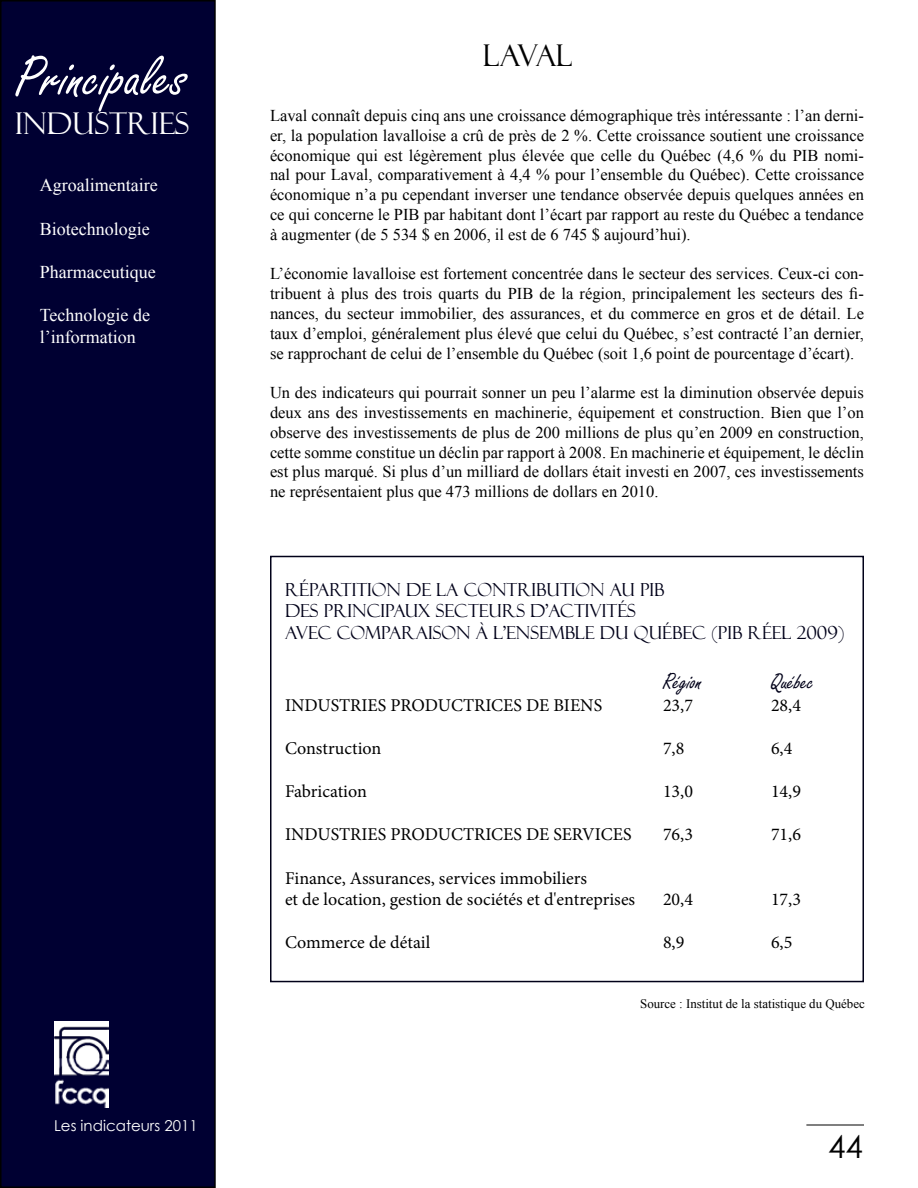
<style>
.page{position:relative;width:918px;height:1188px;background:#fff}
.page>*{position:absolute;margin:0;border:0;box-sizing:border-box;transform-origin:0 0}
.t1{font:61.5px "Freestyle Script";color:#fff}
.t2{font:31.5px "Century Gothic";color:#000}
.t3{font:30px "Felix Titling";color:#fff}
.t4{font:30px "Felix Titling";letter-spacing:-.04em;color:#000}
.t5{font:24px "Freestyle Script";color:#000019}
.t6{font:18px/21.6px "Minion Pro";color:#000}
.t7{font:18px/21.6px "Felix Titling";color:#000019}
.t8{font:18px/21.6px "Times New Roman";color:#fff}
.t9{font:16.5px/19.8px "Times New Roman";color:#000;text-align:justify}
.t10{font:15px "Century Gothic";color:#fff}
.t11{font:12.9px "Times New Roman";color:#000}
</style>
<div class="page">
<div style="left:1px;top:1px;width:214px;height:1186px;background:#000032"></div>
<div style="left:0;top:0;width:216px;height:1188px;border:2px solid #000"></div>
<hr style="left:806px;top:1125px;width:58px;height:1px;background:#000">
<img style="left:55px;top:1021px;width:53px;height:86px">
<div style="left:270px;top:556px;width:594px;height:426px;border:2px solid #000019"></div>
<h1 class="t1" style="left:15px;top:44px;width:174px">Principales</h1>
<h3 class="t3" style="left:15px;top:106px;width:176px">INDUSTRIES</h3>
<p class="t8" style="left:40px;top:174px;width:119px">Agroalimentaire</p>
<p class="t8" style="left:40px;top:217px;width:111px">Biotechnologie</p>
<p class="t8" style="left:40px;top:261px;width:117px">Pharmaceutique</p>
<p class="t8" style="left:40px;top:304px;width:112px">Technologie de l’information</p>
<p class="t10" style="left:54px;top:1116px;width:145px">Les indicateurs 2011</p>
<h3 class="t4" style="left:483px;top:38px;width:91px">LAVAL</h3>
<p class="t9" style="left:270px;top:105px;width:596px">Laval connaît depuis cinq ans une croissance démographique très intéressante : l’an derni&shy;er, la population lavalloise a crû de près de 2 %. Cette croissance soutient une croissance économique qui est légèrement plus élevée que celle du Québec (4,6 % du PIB nomi&shy;nal pour Laval, comparativement à 4,4 % pour l’ensemble du Québec). Cette croissance économique n’a pu cependant inverser une tendance observée depuis quelques années en ce qui concerne le PIB par habitant dont l’écart par rapport au reste du Québec a tendance à augmenter (de 5 534 $ en 2006, il est de 6 745 $ aujourd’hui).</p>
<p class="t9" style="left:270px;top:264px;width:596px">L’économie lavalloise est fortement concentrée dans le secteur des services. Ceux-ci con&shy;tribuent à plus des trois quarts du PIB de la région, principalement les secteurs des fi&shy;nances, du secteur immobilier, des assurances, et du commerce en gros et de détail. Le taux d’emploi, généralement plus élevé que celui du Québec, s’est contracté l’an dernier, se rapprochant de celui de l’ensemble du Québec (soit 1,6 point de pourcentage d’écart).</p>
<p class="t9" style="left:270px;top:382px;width:596px">Un des indicateurs qui pourrait sonner un peu l’alarme est la diminution observée depuis deux ans des investissements en machinerie, équipement et construction. Bien que l’on observe des investissements de plus de 200 millions de plus qu’en 2009 en construction, cette somme constitue un déclin par rapport à 2008. En machinerie et équipement, le déclin est plus marqué. Si plus d’un milliard de dollars était investi en 2007, ces investissements ne représentaient plus que 473 millions de dollars en 2010.</p>
<p class="t7" style="left:285px;top:579px;width:561px">RÉPARTITION DE LA CONTRIBUTION AU PIB<br>DES PRINCIPAUX SECTEURS D'ACTIVITÉS<br>AVEC COMPARAISON À L'ENSEMBLE DU QUÉBEC (PIB RÉEL 2009)</p>
<h3 class="t5" style="left:663px;top:669px;width:41px">Région</h3>
<h3 class="t5" style="left:771px;top:669px;width:45px">Québec</h3>
<p class="t6" style="left:285px;top:694px;width:319px">INDUSTRIES PRODUCTRICES DE BIENS</p>
<p class="t6" style="left:663px;top:694px;width:32px">23,7</p>
<p class="t6" style="left:771px;top:694px;width:32px">28,4</p>
<p class="t6" style="left:285px;top:738px;width:98px">Construction</p>
<p class="t6" style="left:663px;top:738px;width:23px">7,8</p>
<p class="t6" style="left:771px;top:738px;width:23px">6,4</p>
<p class="t6" style="left:285px;top:781px;width:83px">Fabrication</p>
<p class="t6" style="left:663px;top:781px;width:32px">13,0</p>
<p class="t6" style="left:771px;top:781px;width:32px">14,9</p>
<p class="t6" style="left:285px;top:824px;width:348px">INDUSTRIES PRODUCTRICES DE SERVICES</p>
<p class="t6" style="left:663px;top:824px;width:32px">76,3</p>
<p class="t6" style="left:771px;top:824px;width:32px">71,6</p>
<p class="t6" style="left:285px;top:867px;width:352px">Finance, Assurances, services immobiliers<br>et de location, gestion de sociétés et d'entreprises</p>
<p class="t6" style="left:663px;top:889px;width:32px">20,4</p>
<p class="t6" style="left:771px;top:889px;width:32px">17,3</p>
<p class="t6" style="left:285px;top:932px;width:147px">Commerce de détail</p>
<p class="t6" style="left:663px;top:932px;width:23px">8,9</p>
<p class="t6" style="left:771px;top:932px;width:23px">6,5</p>
<p class="t11" style="left:640px;top:995px;width:226px">Source : Institut de la statistique du Québec</p>
<h2 class="t2" style="left:828px;top:1124px;width:36px">44</h2>
</div>
